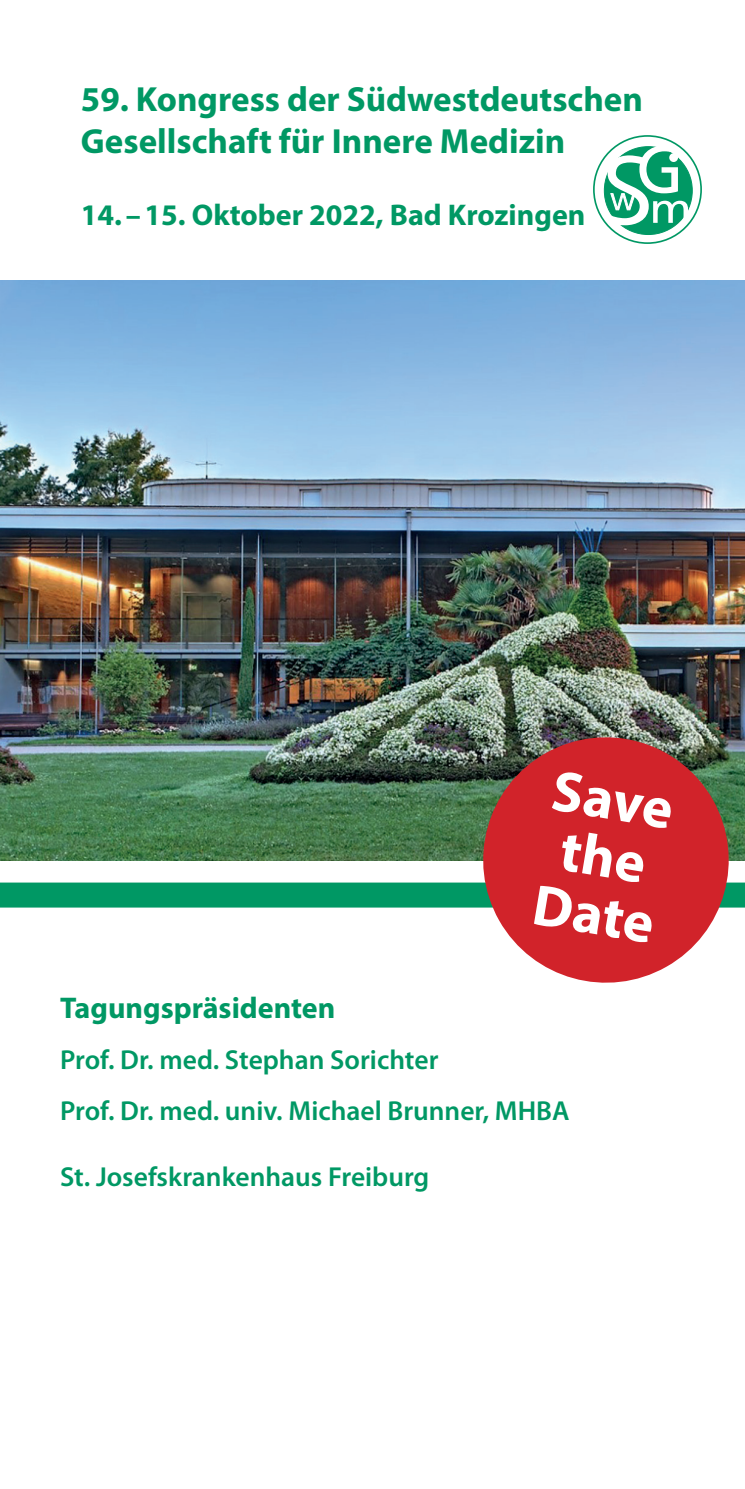
<style>
.page{position:relative;width:745px;height:1489px;background:#fff}
.page>*{position:absolute;margin:0;border:0;box-sizing:border-box;transform-origin:0 0}
.t1{font:700 58px/58px "Myriad Pro";color:#fff;text-align:center}
.t2{font:700 35px/42px "Myriad Pro";color:#009864}
.t3{font:700 30px "Myriad Pro";color:#009864}
.t4{font:600 27.5px/51px "Myriad Pro";color:#009864}
</style>
<div class="page">
<img style="left:0;top:280px;width:744px;height:580px">
<div style="left:0;top:882px;width:744px;height:25px;background:#009864"></div>
<svg style="left:465px;top:719px;width:279px;height:264px;background:#b95150"></svg>
<div style="left:604px;top:147px;width:87px;height:87px;background:#009864;border-radius:50%"></div>
<div style="left:592px;top:135px;width:109px;height:109px;border:2px solid #009864;border-radius:50%"></div>
<svg style="left:606px;top:145px;width:81px;height:80px"></svg>
<p class="t2" style="left:81px;top:77px;width:563px">59. Kongress der Südwestdeutschen<br>Gesellschaft für Innere Medizin</p>
<p class="t3" style="left:81px;top:196px;width:506px">14. –15. Oktober 2022, Bad Krozingen</p>
<h1 class="t1" style="left:555px;top:759px;width:124px;rotate:9deg">Save the<br>Date</h1>
<p class="t3" style="left:60px;top:988px;width:276px">Tagungspräsidenten</p>
<p class="t4" style="left:60px;top:1033px;width:510px">Prof. Dr. med. Stephan Sorichter<br>Prof. Dr. med. univ. Michael Brunner, MHBA</p>
<p class="t4" style="left:60px;top:1150px;width:370px">St. Josefskrankenhaus Freiburg</p>
</div>
